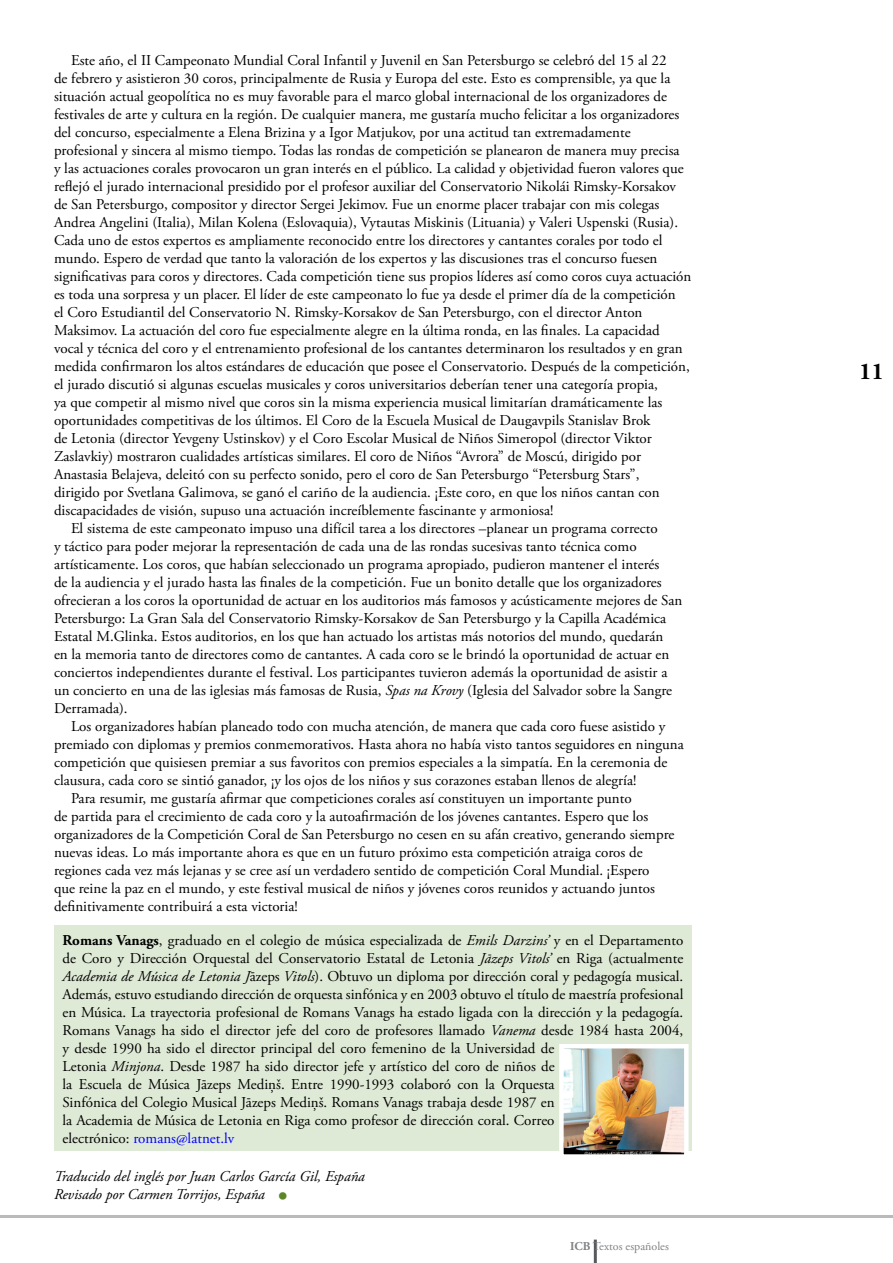
<style>
.page{position:relative;width:893px;height:1263px;background:#fff}
.page>*{position:absolute;margin:0;border:0;box-sizing:border-box;transform-origin:0 0}
.t1{font:700 24px "Adobe Garamond Pro";color:#000}
.TextIntended{font:15px/18px "Adobe Garamond Pro";color:#000}
.t2{font:italic 15px "Adobe Garamond Pro";color:#000}
.t3{font:12px "Adobe Garamond Pro";color:#808285}
.s1{font-style:italic}
.s2{font-weight:700}
.s3{color:#00f}
.s4{font-size:27px;color:#5c8727}
</style>
<div class="page">
<hr style="left:594px;top:1239px;width:3px;height:24px;background:#58595b">
<hr style="left:0;top:1215px;width:893px;height:3px;background:#b8babc">
<div style="left:54px;top:925px;width:638px;height:226px;background:#dfead6"></div>
<img style="left:564px;top:1049px;width:120px;height:105px">
<div style="left:559px;top:1044px;width:130px;height:115px;border:4px solid #fff"></div>
<p class="TextIntended" style="left:54px;top:52px;width:639px;text-indent:17px">Este año, el II Campeonato Mundial Coral Infantil y Juvenil en San Petersburgo se celebró del 15 al 22<br>de febrero y asistieron 30 coros, principalmente de Rusia y Europa del este. Esto es comprensible, ya que la situación actual geopolítica no es muy favorable para el marco global internacional de los organizadores de festivales de arte y cultura en la región. De cualquier manera, me gustaría mucho felicitar a los organizadores del concurso, especialmente a Elena Brizina y a Igor Matjukov, por una actitud tan extremadamente profesional y sincera al mismo tiempo. Todas las rondas de competición se planearon de manera muy precisa<br>y las actuaciones corales provocaron un gran interés en el público. La calidad y objetividad fueron valores que reflejó el jurado internacional presidido por el profesor auxiliar del Conservatorio Nikolái Rimsky-Korsakov de San Petersburgo, compositor y director Sergei Jekimov. Fue un enorme placer trabajar con mis colegas Andrea Angelini (Italia), Milan Kolena (Eslovaquia), Vytautas Miskinis (Lituania) y Valeri Uspenski (Rusia).<br>Cada uno de estos expertos es ampliamente reconocido entre los directores y cantantes corales por todo el mundo. Espero de verdad que tanto la valoración de los expertos y las discusiones tras el concurso fuesen significativas para coros y directores. Cada competición tiene sus propios líderes así como coros cuya actuación es toda una sorpresa y un placer. El líder de este campeonato lo fue ya desde el primer día de la competición<br>el Coro Estudiantil del Conservatorio N. Rimsky-Korsakov de San Petersburgo, con el director Anton Maksimov. La actuación del coro fue especialmente alegre en la última ronda, en las finales. La capacidad vocal y técnica del coro y el entrenamiento profesional de los cantantes determinaron los resultados y en gran medida confirmaron los altos estándares de educación que posee el Conservatorio. Después de la competición, el jurado discutió si algunas escuelas musicales y coros universitarios deberían tener una categoría propia,<br>ya que competir al mismo nivel que coros sin la misma experiencia musical limitarían dramáticamente las oportunidades competitivas de los últimos. El Coro de la Escuela Musical de Daugavpils Stanislav Brok<br>de Letonia (director Yevgeny Ustinskov) y el Coro Escolar Musical de Niños Simeropol (director Viktor Zaslavkiy) mostraron cualidades artísticas similares. El coro de Niños “Avrora” de Moscú, dirigido por Anastasia Belajeva, deleitó con su perfecto sonido, pero el coro de San Petersburgo “Petersburg Stars”,<br>dirigido por Svetlana Galimova, se ganó el cariño de la audiencia. ¡Este coro, en que los niños cantan con discapacidades de visión, supuso una actuación increíblemente fascinante y armoniosa!</p>
<p class="TextIntended" style="left:54px;top:520px;width:630px;text-indent:17px">El sistema de este campeonato impuso una difícil tarea a los directores –planear un programa correcto<br>y táctico para poder mejorar la representación de cada una de las rondas sucesivas tanto técnica como artísticamente. Los coros, que habían seleccionado un programa apropiado, pudieron mantener el interés<br>de la audiencia y el jurado hasta las finales de la competición. Fue un bonito detalle que los organizadores ofrecieran a los coros la oportunidad de actuar en los auditorios más famosos y acústicamente mejores de San Petersburgo: La Gran Sala del Conservatorio Rimsky-Korsakov de San Petersburgo y la Capilla Académica Estatal M.Glinka. Estos auditorios, en los que han actuado los artistas más notorios del mundo, quedarán<br>en la memoria tanto de directores como de cantantes. A cada coro se le brindó la oportunidad de actuar en conciertos independientes durante el festival. Los participantes tuvieron además la oportunidad de asistir a un concierto en una de las iglesias más famosas de Rusia, <span class="s1">Spas na Krovy</span> (Iglesia del Salvador sobre la Sangre Derramada).</p>
<p class="TextIntended" style="left:54px;top:718px;width:631px;text-indent:17px">Los organizadores habían planeado todo con mucha atención, de manera que cada coro fuese asistido y premiado con diplomas y premios conmemorativos. Hasta ahora no había visto tantos seguidores en ninguna competición que quisiesen premiar a sus favoritos con premios especiales a la simpatía. En la ceremonia de clausura, cada coro se sintió ganador, ¡y los ojos de los niños y sus corazones estaban llenos de alegría!</p>
<p class="TextIntended" style="left:54px;top:790px;width:622px;text-indent:17px">Para resumir, me gustaría afirmar que competiciones corales así constituyen un importante punto<br>de partida para el crecimiento de cada coro y la autoafirmación de los jóvenes cantantes. Espero que los organizadores de la Competición Coral de San Petersburgo no cesen en su afán creativo, generando siempre nuevas ideas. Lo más importante ahora es que en un futuro próximo esta competición atraiga coros de regiones cada vez más lejanas y se cree así un verdadero sentido de competición Coral Mundial. ¡Espero<br>que reine la paz en el mundo, y este festival musical de niños y jóvenes coros reunidos y actuando juntos definitivamente contribuirá a esta victoria!</p>
<p class="TextIntended" style="left:63px;top:932px;width:622px"><span class="s2">Romans Vanags</span>, graduado en el colegio de música especializada de <span class="s1">Emils Darzins’</span> y en el Departamento de Coro y Dirección Orquestal del Conservatorio Estatal de Letonia <span class="s1">Jāzeps Vitols’</span> en Riga (actualmente <span class="s1">Academia de Música de Letonia J</span>āzeps <span class="s1">Vitols</span>). Obtuvo un diploma por dirección coral y pedagogía musical.<br>Además, estuvo estudiando dirección de orquesta sinfónica y en 2003 obtuvo el título de maestría profesional en Música. La trayectoria profesional de Romans Vanags ha estado ligada con la dirección y la pedagogía.<br>Romans Vanags ha sido el director jefe del coro de profesores llamado <span class="s1">Vanema</span> desde 1984 hasta 2004, y desde 1990 ha sido el director principal del coro femenino de la Universidad de<br>Letonia <span class="s1">Minjona</span>. Desde 1987 ha sido director jefe y artístico del coro de niños de<br>la Escuela de Música Jāzeps Mediņš. Entre 1990-1993 colaboró con la Orquesta<br>Sinfónica del Colegio Musical Jāzeps Mediņš. Romans Vanags trabaja desde 1987 en<br>la Academia de Música de Letonia en Riga como profesor de dirección coral. Correo<br>electrónico: <span class="s3">romans@latnet.lv</span></p>
<p class="t2" style="left:54px;top:1167px;width:312px">Traducido del inglés por Juan Carlos García Gil, España</p>
<p class="t2" style="left:54px;top:1185px;width:234px">Revisado por Carmen Torrijos, España <span class="s4">•</span></p>
<p class="t3" style="left:570px;top:1239px;width:100px"><span class="s2">ICB</span> Textos españoles</p>
<p class="t1" style="left:859px;top:357px;width:26px">11</p>
</div>
